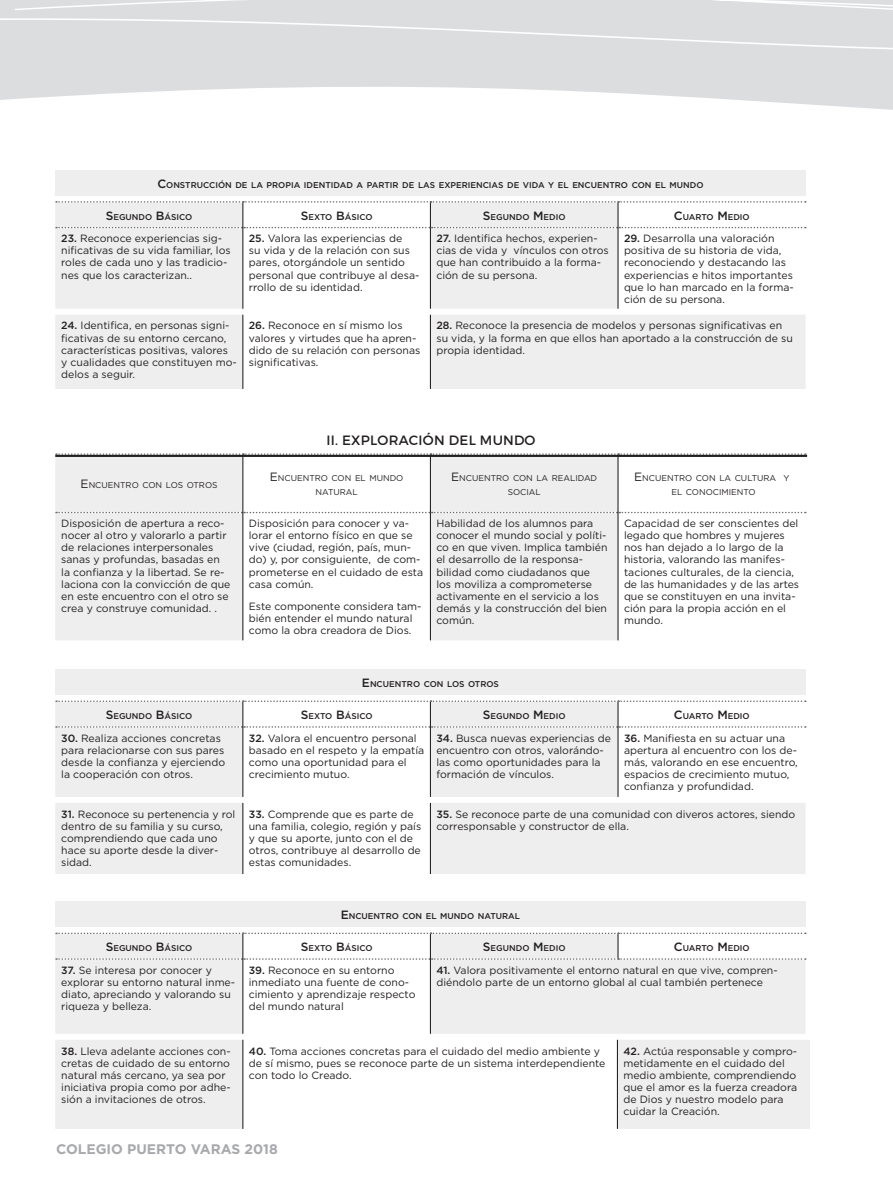
<style>
.page{position:relative;width:893px;height:1191px;background:#fff}
.page>*{position:absolute;margin:0;border:0;box-sizing:border-box;transform-origin:0 0}
.t1{font:700 13.8px "Gotham HTF";color:#a8a9ad}
.t2{font:13.5px "Montserrat";letter-spacing:.02em;color:#231f20}
.t3{font:10.5px/12px "Gotham HTF";color:#231f20}
.t4{font:500 8.4px "Gotham HTF";color:#231f20}
.t5{font:8.4px/13.8px "Gotham HTF";color:#231f20;text-align:center}
.s1{font-size:12px}
.s2{font-weight:500}
</style>
<div class="page">
<svg style="left:55px;top:701px;width:562px;height:96px;fill:#eeeeef"></svg>
<svg style="left:56px;top:700px;width:750px;height:27px"></svg>
<hr style="left:242px;top:727px;width:1px;height:70px;background:#231f20">
<hr style="left:430px;top:727px;width:1px;height:70px;background:#231f20">
<hr style="left:617px;top:727px;width:1px;height:70px;background:#231f20">
<div style="left:55px;top:669px;width:751px;height:26px;background:#eeeeef"></div>
<svg style="left:55px;top:803px;width:751px;height:71px;fill:#eeeeef"></svg>
<hr style="left:242px;top:803px;width:1px;height:71px;background:#231f20">
<hr style="left:430px;top:803px;width:1px;height:71px;background:#231f20">
<svg style="left:55px;top:933px;width:751px;height:100px;fill:#eeeeef"></svg>
<svg style="left:56px;top:932px;width:750px;height:27px"></svg>
<hr style="left:242px;top:959px;width:1px;height:74px;background:#231f20">
<hr style="left:430px;top:959px;width:1px;height:74px;background:#231f20">
<div style="left:55px;top:901px;width:751px;height:26px;background:#eeeeef"></div>
<svg style="left:55px;top:1039px;width:755px;height:89px"></svg>
<hr style="left:242px;top:1039px;width:1px;height:89px;background:#231f20">
<hr style="left:617px;top:1039px;width:1px;height:89px;background:#231f20">
<svg style="left:55px;top:202px;width:562px;height:107px;fill:#eeeeef"></svg>
<svg style="left:56px;top:201px;width:750px;height:27px"></svg>
<hr style="left:242px;top:228px;width:1px;height:81px;background:#231f20">
<hr style="left:430px;top:228px;width:1px;height:81px;background:#231f20">
<hr style="left:617px;top:228px;width:1px;height:81px;background:#231f20">
<div style="left:55px;top:170px;width:751px;height:26px;background:#eeeeef"></div>
<svg style="left:55px;top:315px;width:751px;height:74px;fill:#eeeeef"></svg>
<hr style="left:242px;top:315px;width:1px;height:74px;background:#231f20">
<hr style="left:430px;top:315px;width:1px;height:74px;background:#231f20">
<svg style="left:55px;top:454px;width:562px;height:186px;fill:#eeeeef"></svg>
<svg style="left:56px;top:453px;width:750px;height:2px"></svg>
<svg style="left:56px;top:512px;width:750px;height:1px"></svg>
<hr style="left:242px;top:455px;width:1px;height:57px;background:#231f20">
<hr style="left:430px;top:455px;width:1px;height:57px;background:#231f20">
<hr style="left:617px;top:455px;width:1px;height:57px;background:#231f20">
<hr style="left:242px;top:512px;width:1px;height:128px;background:#231f20">
<hr style="left:430px;top:512px;width:1px;height:128px;background:#231f20">
<hr style="left:617px;top:512px;width:1px;height:128px;background:#231f20">
<hr style="left:55px;top:455px;width:752px;height:2px;background:#231f20">
<svg style="left:0;top:65px;width:893px;height:45px;fill:#dcdddf"></svg>
<svg style="left:0;top:0;width:893px;height:4px;background:#dfe0e2"></svg>
<div style="left:0;top:4px;width:893px;height:61px;background:#dcdddf"></div>
<p class="t4" style="left:157px;top:180px;width:548px"><span class="s1">C</span>ONSTRUCCIÓN DE LA PROPIA IDENTIDAD A PARTIR DE LAS EXPERIENCIAS DE VIDA Y EL ENCUENTRO CON EL MUNDO</p>
<p class="t4" style="left:106px;top:212px;width:88px"><span class="s1">S</span>EGUNDO <span class="s1">B</span>ÁSICO</p>
<p class="t4" style="left:301px;top:212px;width:73px"><span class="s1">S</span>EXTO <span class="s1">B</span>ÁSICO</p>
<p class="t4" style="left:483px;top:212px;width:84px"><span class="s1">S</span>EGUNDO <span class="s1">M</span> EDIO</p>
<p class="t4" style="left:674px;top:212px;width:77px"><span class="s1">C</span>UARTO <span class="s1">M</span> EDIO</p>
<p class="t3" style="left:61px;top:232px;width:171px"><span class="s2">23.</span> Reconoce experiencias sig&shy;nificativas de su vida familiar, los roles de cada uno y las tradicio&shy;nes que los caracterizan..</p>
<p class="t3" style="left:249px;top:232px;width:172px"><span class="s2">25.</span> Valora las experiencias de<br>su vida y de la relación con sus pares, otorgándole un sentido personal que contribuye al desa&shy;rrollo de su identidad.</p>
<p class="t3" style="left:436px;top:232px;width:174px"><span class="s2">27.</span> Identifica hechos, experien&shy;cias de vida y vínculos con otros que han contribuido a la forma&shy;ción de su persona.</p>
<p class="t3" style="left:624px;top:232px;width:171px"><span class="s2">29.</span> Desarrolla una valoración positiva de su historia de vida, reconociendo y destacando las experiencias e hitos importantes que lo han marcado en la forma&shy;ción de su persona.</p>
<p class="t3" style="left:61px;top:319px;width:177px"><span class="s2">24.</span> Identifica, en personas signi&shy;ficativas de su entorno cercano, características positivas, valores<br>y cualidades que constituyen mo&shy;delos a seguir.</p>
<p class="t3" style="left:249px;top:319px;width:173px"><span class="s2">26.</span> Reconoce en sí mismo los valores y virtudes que ha apren&shy;dido de su relación con personas significativas.</p>
<p class="t3" style="left:436px;top:319px;width:358px"><span class="s2">28.</span> Reconoce la presencia de modelos y personas significativas en su vida, y la forma en que ellos han aportado a la construcción de su propia identidad.</p>
<p class="t2" style="left:326px;top:432px;width:211px">II. EXPLORACIÓN DEL MUNDO</p>
<p class="t5" style="left:81px;top:478px;width:138px"><span class="s1">E</span>NCUENTRO CON LOS OTROS</p>
<p class="t5" style="left:270px;top:471px;width:135px"><span class="s1">E</span>NCUENTRO CON EL MUNDO<br>NATURAL</p>
<p class="t5" style="left:451px;top:471px;width:147px"><span class="s1">E</span>NCUENTRO CON LA REALIDAD<br>SOCIAL</p>
<p class="t5" style="left:634px;top:471px;width:157px"><span class="s1">E</span>NCUENTRO CON LA CULTURA Y<br>EL CONOCIMIENTO</p>
<p class="t3" style="left:61px;top:517px;width:171px">Disposición de apertura a reco&shy;nocer al otro y valorarlo a partir de relaciones interpersonales sanas y profundas, basadas en la confianza y la libertad. Se re&shy;laciona con la convicción de que en este encuentro con el otro se crea y construye comunidad. .</p>
<p class="t3" style="left:249px;top:517px;width:176px">Disposición para conocer y va&shy;lorar el entorno físico en que se vive (ciudad, región, país, mun&shy;do) y, por consiguiente, de com&shy;prometerse en el cuidado de esta casa común.</p>
<p class="t3" style="left:436px;top:517px;width:173px">Habilidad de los alumnos para conocer el mundo social y políti&shy;co en que viven. Implica también el desarrollo de la responsa&shy;bilidad como ciudadanos que<br>los moviliza a comprometerse activamente en el servicio a los demás y la construcción del bien común.</p>
<p class="t3" style="left:624px;top:517px;width:177px">Capacidad de ser conscientes del legado que hombres y mujeres nos han dejado a lo largo de la historia, valorando las manifes&shy;taciones culturales, de la ciencia, de las humanidades y de las artes que se constituyen en una invita&shy;ción para la propia acción en el mundo.</p>
<p class="t3" style="left:249px;top:600px;width:174px">Este componente considera tam&shy;bién entender el mundo natural como la obra creadora de Dios.</p>
<p class="t4" style="left:362px;top:679px;width:138px"><span class="s1">E</span> NCUENTRO CON LOS OTROS</p>
<p class="t4" style="left:106px;top:711px;width:88px"><span class="s1">S</span>EGUNDO <span class="s1">B</span>ÁSICO</p>
<p class="t4" style="left:301px;top:711px;width:73px"><span class="s1">S</span>EXTO <span class="s1">B</span>ÁSICO</p>
<p class="t4" style="left:483px;top:711px;width:84px"><span class="s1">S</span>EGUNDO <span class="s1">M</span> EDIO</p>
<p class="t4" style="left:674px;top:711px;width:77px"><span class="s1">C</span>UARTO <span class="s1">M</span> EDIO</p>
<p class="t3" style="left:61px;top:732px;width:165px"><span class="s2">30.</span> Realiza acciones concretas para relacionarse con sus pares desde la confianza y ejerciendo la cooperación con otros.</p>
<p class="t3" style="left:249px;top:732px;width:177px"><span class="s2">32.</span> Valora el encuentro personal basado en el respeto y la empatía como una oportunidad para el crecimiento mutuo.</p>
<p class="t3" style="left:436px;top:732px;width:176px"><span class="s2">34.</span> Busca nuevas experiencias de encuentro con otros, valorándo&shy;las como oportunidades para la formación de vínculos.</p>
<p class="t3" style="left:624px;top:731px;width:175px"><span class="s2">36.</span> Manifiesta en su actuar una apertura al encuentro con los de&shy;más, valorando en ese encuentro, espacios de crecimiento mutuo, confianza y profundidad.</p>
<p class="t3" style="left:61px;top:807px;width:176px"><span class="s2">31.</span> Reconoce su pertenencia y rol dentro de su familia y su curso, comprendiendo que cada uno hace su aporte desde la diver&shy;sidad.</p>
<p class="t3" style="left:249px;top:807px;width:174px"><span class="s2">33.</span> Comprende que es parte de una familia, colegio, región y país y que su aporte, junto con el de otros, contribuye al desarrollo de estas comunidades.</p>
<p class="t3" style="left:436px;top:807px;width:360px"><span class="s2">35.</span> Se reconoce parte de una comunidad con diveros actores, siendo corresponsable y constructor de ella.</p>
<p class="t4" style="left:341px;top:911px;width:181px"><span class="s1">E</span>NCUENTRO CON EL MUNDO NATURAL</p>
<p class="t4" style="left:106px;top:943px;width:88px"><span class="s1">S</span>EGUNDO <span class="s1">B</span>ÁSICO</p>
<p class="t4" style="left:301px;top:943px;width:73px"><span class="s1">S</span>EXTO <span class="s1">B</span>ÁSICO</p>
<p class="t4" style="left:483px;top:943px;width:84px"><span class="s1">S</span>EGUNDO <span class="s1">M</span> EDIO</p>
<p class="t4" style="left:674px;top:943px;width:77px"><span class="s1">C</span>UARTO <span class="s1">M</span> EDIO</p>
<p class="t3" style="left:61px;top:964px;width:175px"><span class="s2">37.</span> Se interesa por conocer y explorar su entorno natural inme&shy;diato, apreciando y valorando su riqueza y belleza.</p>
<p class="t3" style="left:249px;top:964px;width:168px"><span class="s2">39.</span> Reconoce en su entorno inmediato una fuente de cono&shy;cimiento y aprendizaje respecto del mundo natural</p>
<p class="t3" style="left:436px;top:963px;width:343px"><span class="s2">41.</span> Valora positivamente el entorno natural en que vive, compren&shy;diéndolo parte de un entorno global al cual también pertenece</p>
<p class="t3" style="left:61px;top:1044px;width:171px"><span class="s2">38.</span> Lleva adelante acciones con&shy;cretas de cuidado de su entorno natural más cercano, ya sea por iniciativa propia como por adhe&shy;sión a invitaciones de otros.</p>
<p class="t3" style="left:249px;top:1044px;width:358px"><span class="s2">40.</span> Toma acciones concretas para el cuidado del medio ambiente y de sí mismo, pues se reconoce parte de un sistema interdependiente con todo lo Creado.</p>
<p class="t3" style="left:623px;top:1044px;width:175px"><span class="s2">42.</span> Actúa responsable y compro&shy;metidamente en el cuidado del medio ambiente, comprendiendo que el amor es la fuerza creadora de Dios y nuestro modelo para cuidar la Creación.</p>
<h1 class="t1" style="left:56px;top:1140px;width:223px">COLEGIO PUERTO VARAS 2018</h1>
</div>
